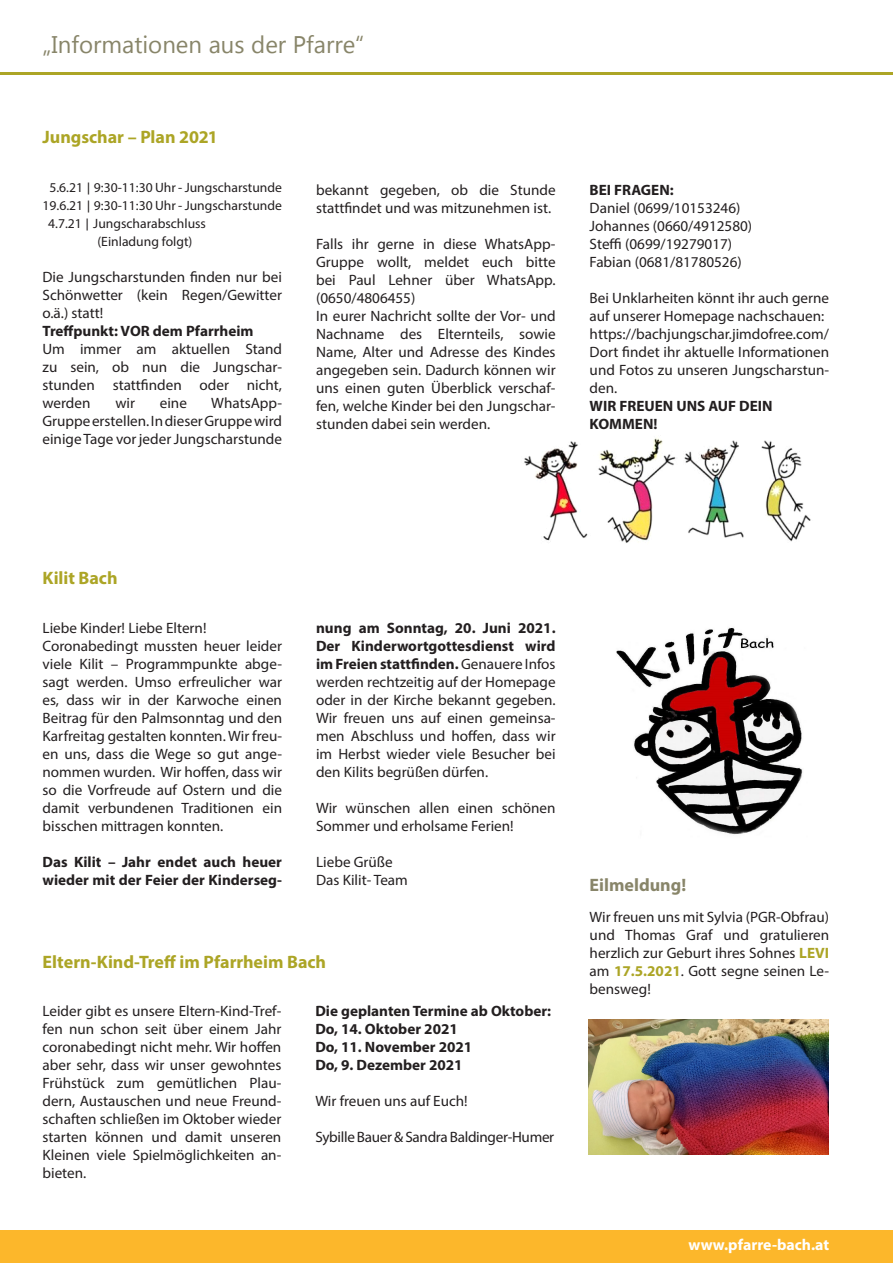
<style>
.page{position:relative;width:893px;height:1263px;background:#fff}
.page>*{position:absolute;margin:0;border:0;box-sizing:border-box;transform-origin:0 0}
.t1{font:24px "Myanmar Text";color:#888569}
.t2{font:700 18px "Myriad Pro";color:#aca526}
.t3{font:700 18px "Myriad Pro";color:#888569}
.t4{font:700 15.75px "Myriad Pro";color:#fff}
.Fließtext{font:15px/18px "Myriad Pro";color:#231f20;text-align:justify}
.Fließtext-2{font:700 15px/18px "Myriad Pro";color:#231f20}
.Fließtext-3{font:15px "Myriad Pro";letter-spacing:-.02em;color:#231f20}
.Fließtext-4{font:13.5px "Myriad Pro";color:#231f20}
.s1{font-family:"Calibri"}
.s2{font-weight:700}
.s3{font-weight:700;color:#aca526}
</style>
<div class="page">
<div style="left:0;top:1230px;width:893px;height:33px;background:#fcb72b"></div>
<hr style="left:0;top:72px;width:893px;height:3px;background:#aca526">
<img style="left:616px;top:627px;width:187px;height:208px">
<img style="left:524px;top:438px;width:287px;height:105px">
<img style="left:589px;top:1019px;width:239px;height:135px">
<p class="t1" style="left:43px;top:31px;width:323px">„Informationen aus der Pfarre“</p>
<p class="t2" style="left:43px;top:125px;width:177px">Jungschar – Plan 2021</p>
<p class="Fließtext-4" style="left:49px;top:179px;width:234px">5.6.21 <span class="s1">|</span> 9:30-11:30 Uhr - Jungscharstunde</p>
<p class="Fließtext-4" style="left:43px;top:197px;width:241px">19.6.21 <span class="s1">|</span> 9:30-11:30 Uhr - Jungscharstunde</p>
<p class="Fließtext-4" style="left:48px;top:215px;width:159px">4.7.21 <span class="s1">|</span> Jungscharabschluss</p>
<p class="Fließtext-4" style="left:97px;top:233px;width:96px">(Einladung folgt)</p>
<p class="Fließtext" style="left:43px;top:268px;width:241px">Die Jungscharstunden finden nur bei Schönwetter (kein Regen/Gewitter o.ä.) statt!</p>
<p class="Fließtext-2" style="left:43px;top:321px;width:213px">Treffpunkt: VOR dem Pfarrheim</p>
<p class="Fließtext" style="left:43px;top:340px;width:241px">Um immer am aktuellen Stand zu sein, ob nun die Jungschar&shy;stunden stattfinden oder nicht, werden</p>
<p class="Fließtext" style="left:43px;top:394px;width:241px;text-indent:169px">WhatsApp-Gruppe erstellen. In dieser Gruppe wird einige Tage vor jeder Jungscharstunde</p>
<p class="Fließtext" style="left:115px;top:394px;width:21px">wir</p>
<p class="Fließtext" style="left:160px;top:394px;width:29px">eine</p>
<p class="Fließtext" style="left:316px;top:181px;width:241px">bekannt gegeben, ob die Stunde stattfindet und was mitzunehmen ist.</p>
<p class="Fließtext" style="left:316px;top:235px;width:241px">Falls ihr gerne in diese WhatsApp-Gruppe wollt, meldet euch bitte bei Paul Lehner über WhatsApp. (0650/4806455)</p>
<p class="Fließtext" style="left:316px;top:307px;width:241px">In eurer Nachricht sollte der Vor- und Nachname des Elternteils, sowie Name, Alter und Adresse des Kindes angegeben sein. Dadurch können wir uns einen guten Überblick verschaf&shy;fen, welche Kinder bei den Jungschar&shy;stunden dabei sein werden.</p>
<p class="Fließtext-2" style="left:590px;top:180px;width:86px">BEI FRAGEN:</p>
<p class="Fließtext" style="left:590px;top:199px;width:164px">Daniel (0699/10153246)<br>Johannes (0660/4912580)</p>
<p class="Fließtext" style="left:590px;top:235px;width:144px">Steffi (0699/19279017)</p>
<p class="Fließtext" style="left:590px;top:253px;width:154px">Fabian (0681/81780526)</p>
<p class="Fließtext" style="left:590px;top:289px;width:241px">Bei Unklarheiten könnt ihr auch gerne auf unserer Homepage nachschauen:</p>
<p class="Fließtext" style="left:590px;top:325px;width:241px">https://bachjungschar.jimdofree.com/</p>
<p class="Fließtext" style="left:590px;top:343px;width:241px">Dort findet ihr aktuelle Informationen und Fotos zu unseren Jungscharstun&shy;den.</p>
<p class="Fließtext-2" style="left:590px;top:396px;width:185px">WIR FREUEN UNS AUF DEIN</p>
<p class="Fließtext-2" style="left:590px;top:414px;width:69px">KOMMEN!</p>
<p class="t2" style="left:43px;top:567px;width:77px">Kilit Bach</p>
<p class="Fließtext" style="left:43px;top:619px;width:165px">Liebe Kinder! Liebe Eltern!</p>
<p class="Fließtext" style="left:43px;top:637px;width:241px">Coronabedingt mussten heuer leider viele Kilit – Programmpunkte abge&shy;sagt werden. Umso erfreulicher war es, dass wir in der Karwoche einen Beitrag für den Palmsonntag und den Karfreitag gestalten konnten. Wir freu&shy;en uns, dass die Wege so gut ange&shy;nommen wurden. Wir hoffen, dass wir so die Vorfreude auf Ostern und die damit verbundenen Traditionen ein bisschen mittragen konnten.</p>
<p class="Fließtext-2" style="left:43px;top:853px;width:241px">Das Kilit – Jahr endet auch heuer wieder mit der Feier der Kinderseg-</p>
<p class="Fließtext" style="left:316px;top:619px;width:241px"><span class="s2">nung am Sonntag, 20. Juni 2021.<br>Der Kinderwortgottesdienst wird im Freien stattfinden.</span> Genauere Infos werden rechtzeitig auf der Homepage oder in der Kirche bekannt gegeben.<br>Wir freuen uns auf einen gemeinsa&shy;men Abschluss und hoffen, dass wir im Herbst wieder viele Besucher bei den Kilits begrüßen dürfen.</p>
<p class="Fließtext" style="left:316px;top:799px;width:241px">Wir wünschen allen einen schönen<br>Sommer und erholsame Ferien!</p>
<p class="Fließtext" style="left:316px;top:853px;width:78px">Liebe Grüße</p>
<p class="Fließtext" style="left:316px;top:871px;width:93px">Das Kilit- Team</p>
<p class="t2" style="left:43px;top:950px;width:285px">Eltern-Kind-Treff im Pfarrheim Bach</p>
<p class="Fließtext" style="left:43px;top:1002px;width:240px">Leider gibt es unsere Eltern-Kind-Tref&shy;fen nun schon seit über einem Jahr coronabedingt nicht mehr. Wir hoffen aber sehr, dass wir unser gewohntes Frühstück zum gemütlichen Plau&shy;dern, Austauschen und neue Freund&shy;schaften schließen im Oktober wieder starten können und damit unseren Kleinen viele Spielmöglichkeiten an&shy;bieten.</p>
<p class="Fließtext-2" style="left:315px;top:1001px;width:237px">Die geplanten Termine ab Oktober:</p>
<p class="Fließtext-2" style="left:315px;top:1019px;width:144px">Do, 14. Oktober 2021</p>
<p class="Fließtext-2" style="left:315px;top:1037px;width:158px">Do, 11. November 2021</p>
<p class="Fließtext-2" style="left:315px;top:1055px;width:149px">Do, 9. Dezember 2021</p>
<p class="Fließtext" style="left:315px;top:1092px;width:154px">Wir freuen uns auf Euch!</p>
<p class="Fließtext-3" style="left:315px;top:1127px;width:240px">Sybille Bauer &amp; Sandra Baldinger-Humer</p>
<p class="t3" style="left:590px;top:874px;width:98px">Eilmeldung!</p>
<p class="Fließtext" style="left:590px;top:908px;width:241px">Wir freuen uns mit Sylvia (PGR-Obfrau) und Thomas Graf und gratulieren herzlich zur Geburt ihres Sohnes <span class="s3">LEVI </span>am <span class="s3">17.5.2021</span>. Gott segne seinen Le&shy;bensweg!</p>
<p class="t4" style="left:688px;top:1235px;width:142px">www.pfarre-bach.at</p>
</div>
